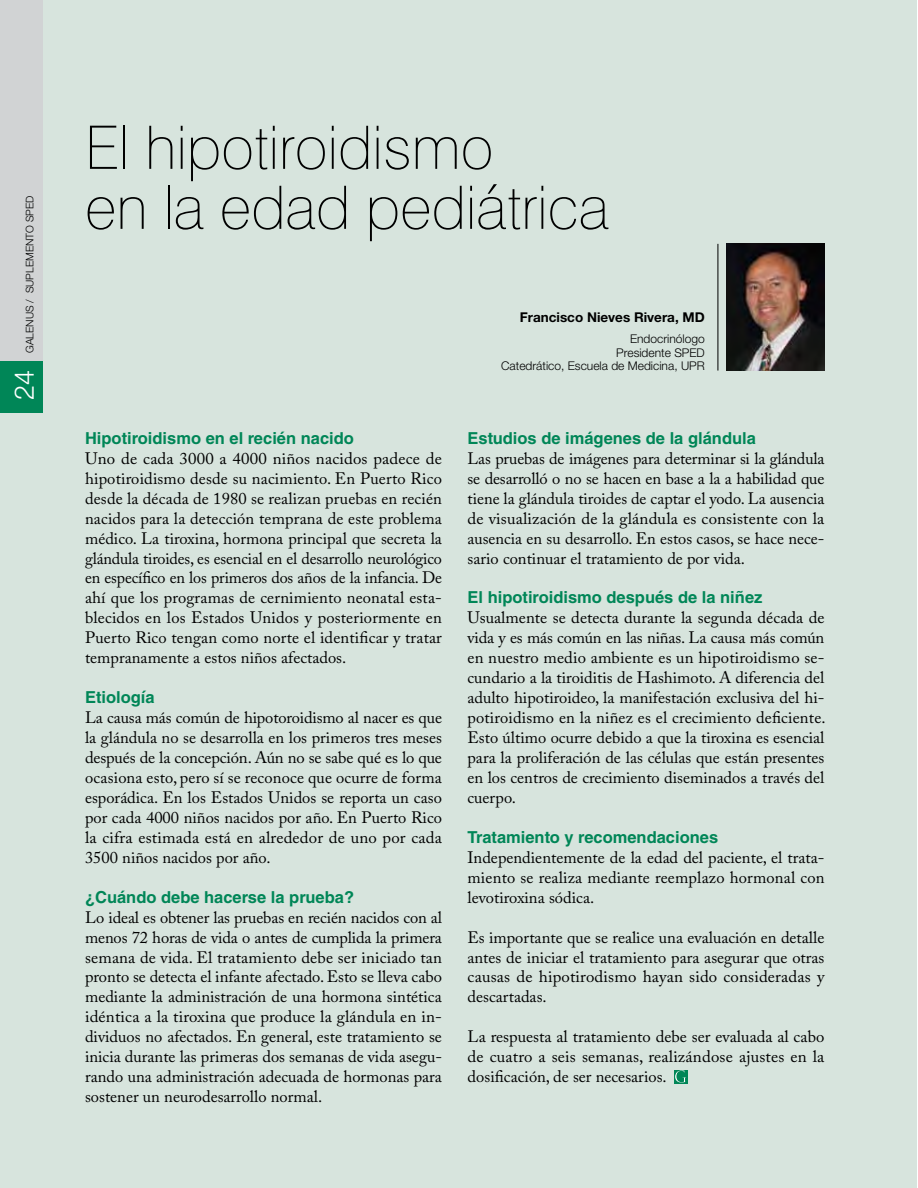
<style>
.page{position:relative;width:918px;height:1188px;background:#fff}
.page>*{position:absolute;margin:0;border:0;box-sizing:border-box;transform-origin:0 0}
.t1{font:100 60px/60px "Swiss 721 BT";color:#000}
.t2{font:300 27px "Helvetica Neue";color:#fff}
.t3{font:16.5px/20px "Adobe Caslon Pro";color:#000;text-align:justify}
.t4{font:700 16.5px "Helvetica LT Std";color:#008657}
.t5{font:700 13.5px "Helvetica Neue";color:#000}
.t6{font:300 12px/13.5px "Helvetica Neue";color:#000;text-align:right}
.t7{font:300 10.5px "Helvetica Neue";color:#000}
</style>
<div class="page">
<div style="left:0;top:0;width:916px;height:1188px;background:#d7e4dd"></div>
<img style="left:727px;top:243px;width:98px;height:128px">
<hr style="left:718px;top:244px;width:1px;height:127px;background:#000">
<div style="left:674px;top:1070px;width:14px;height:13px;background:#008657"></div>
<svg style="left:675px;top:1070px;width:11px;height:13px"></svg>
<div style="left:0;top:0;width:43px;height:412px;background:#d1d3d4"></div>
<div style="left:0;top:361px;width:43px;height:51px;background:#008657"></div>
<p class="t7" style="left:23px;top:353px;width:159px;rotate:-90deg">GALENUS / SUPLEMENTO SPED</p>
<h2 class="t2" style="left:8px;top:400px;width:32px;rotate:-90deg">24</h2>
<h1 class="t1" style="left:85px;top:117px;width:526px">El hipotiroidismo<br>en la edad pediátrica</h1>
<p class="t4" style="left:85px;top:428px;width:270px">Hipotiroidismo en el recién nacido</p>
<p class="t3" style="left:85px;top:448px;width:359px">Uno de cada 3000 a 4000 niños nacidos padece de hipotiroidismo desde su nacimiento. En Puerto Rico desde la década de 1980 se realizan pruebas en recién nacidos para la detección temprana de este problema médico. La tiroxina, hormona principal que secreta la glándula tiroides, es esencial en el desarrollo neurológico en específico en los primeros dos años de la infancia. De ahí que los programas de cernimiento neonatal esta&shy;blecidos en los Estados Unidos y posteriormente en Puerto Rico tengan como norte el identificar y tratar tempranamente a estos niños afectados.</p>
<p class="t4" style="left:85px;top:687px;width:71px">Etiología</p>
<p class="t3" style="left:85px;top:707px;width:359px">La causa más común de hipotoroidismo al nacer es que la glándula no se desarrolla en los primeros tres meses después de la concepción. Aún no se sabe qué es lo que ocasiona esto, pero sí se reconoce que ocurre de forma esporádica. En los Estados Unidos se reporta un caso por cada 4000 niños nacidos por año. En Puerto Rico la cifra estimada está en alrededor de uno por cada 3500 niños nacidos por año.</p>
<p class="t4" style="left:85px;top:887px;width:271px">¿Cuándo debe hacerse la prueba?</p>
<p class="t3" style="left:85px;top:907px;width:358px">Lo ideal es obtener las pruebas en recién nacidos con al menos 72 horas de vida o antes de cumplida la primera semana de vida. El tratamiento debe ser iniciado tan pronto se detecta el infante afectado. Esto se lleva cabo mediante la administración de una hormona sintética idéntica a la tiroxina que produce la glándula en in&shy;dividuos no afectados. En general, este tratamiento se inicia durante las primeras dos semanas de vida asegu&shy;rando una administración adecuada de hormonas para sostener un neurodesarrollo normal.</p>
<p class="t5" style="left:520px;top:309px;width:187px">Francisco Nieves Rivera, MD</p>
<p class="t6" style="left:501px;top:332px;width:205px">Endocrinólogo<br>Presidente SPED<br>Catedrático, Escuela de Medicina, UPR</p>
<p class="t4" style="left:468px;top:428px;width:290px">Estudios de imágenes de la glándula</p>
<p class="t3" style="left:468px;top:448px;width:358px">Las pruebas de imágenes para determinar si la glándula se desarrolló o no se hacen en base a la a habilidad que tiene la glándula tiroides de captar el yodo. La ausencia de visualización de la glándula es consistente con la ausencia en su desarrollo. En estos casos, se hace nece&shy;sario continuar el tratamiento de por vida.</p>
<p class="t4" style="left:468px;top:588px;width:296px">El hipotiroidismo después de la niñez</p>
<p class="t3" style="left:468px;top:608px;width:360px">Usualmente se detecta durante la segunda década de vida y es más común en las niñas. La causa más común en nuestro medio ambiente es un hipotiroidismo se&shy;cundario a la tiroiditis de Hashimoto. A diferencia del adulto hipotiroideo, la manifestación exclusiva del hi&shy;potiroidismo en la niñez es el crecimiento deficiente.<br>Esto último ocurre debido a que la tiroxina es esencial para la proliferación de las células que están presentes en los centros de crecimiento diseminados a través del cuerpo.</p>
<p class="t4" style="left:468px;top:827px;width:252px">Tratamiento y recomendaciones</p>
<p class="t3" style="left:468px;top:847px;width:358px">Independientemente de la edad del paciente, el trata&shy;miento se realiza mediante reemplazo hormonal con levotiroxina sódica.</p>
<p class="t3" style="left:468px;top:927px;width:358px">Es importante que se realice una evaluación en detalle antes de iniciar el tratamiento para asegurar que otras causas de hipotirodismo hayan sido consideradas y descartadas.</p>
<p class="t3" style="left:468px;top:1027px;width:358px">La respuesta al tratamiento debe ser evaluada al cabo de cuatro a seis semanas, realizándose ajustes en la dosificación, de ser necesarios.</p>
</div>
